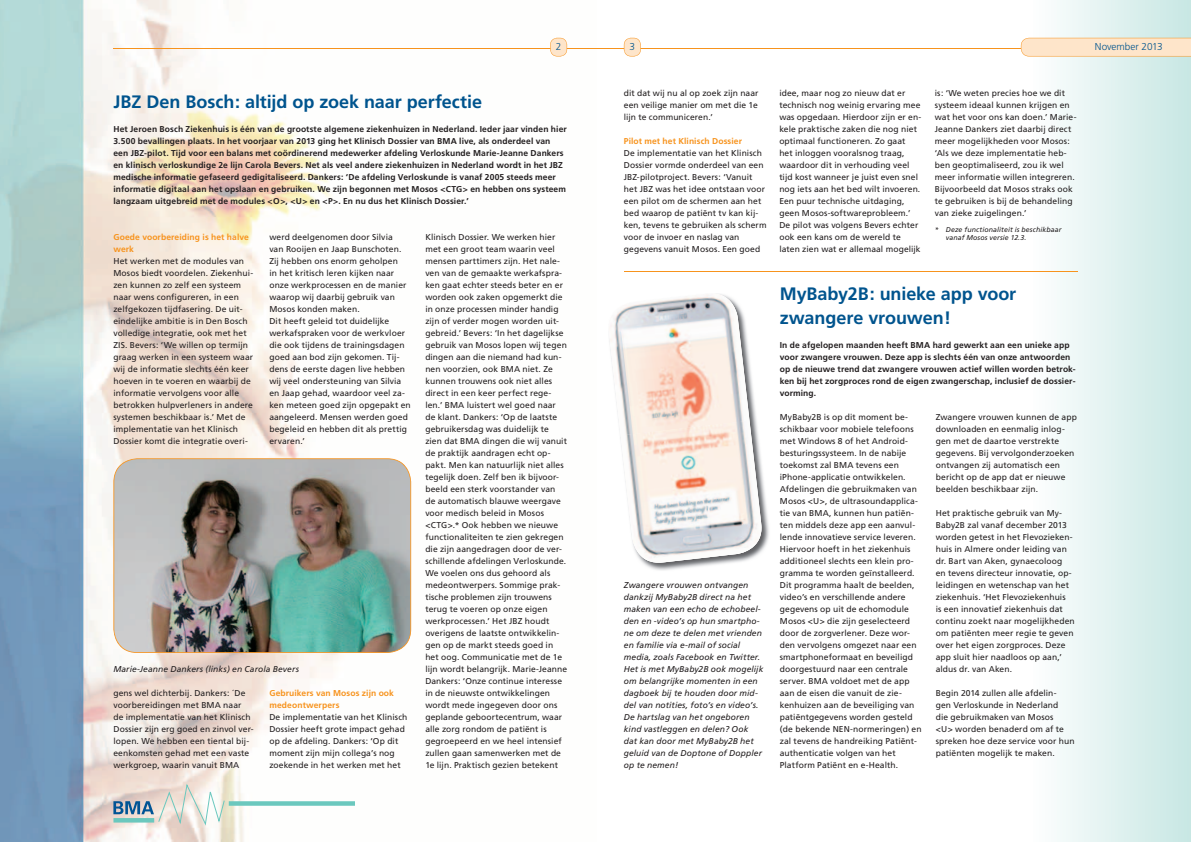
<style>
.page{position:relative;width:1191px;height:842px;background:#fff}
.page>*{position:absolute;margin:0;border:0;box-sizing:border-box;transform-origin:0 0}
.t1{font:700 18px/24px "Frutiger";letter-spacing:-.005em;color:#00548e}
.t2{font:300 10px "Frutiger";letter-spacing:-.005em;color:#00548e}
.t3{font:8.5px/12px "Frutiger";letter-spacing:.01em;color:#231f20}
.t4{font:700 8.5px/12px "Frutiger";letter-spacing:.01em;color:#231f20}
.t5{font:italic 8.5px/12px "Frutiger";letter-spacing:.01em;color:#231f20}
.t6{font:700 8.5px/12px "Frutiger";letter-spacing:.01em;color:#f7931d}
.t7{font:italic 7px/8px "Frutiger";letter-spacing:.015em;color:#231f20}
</style>
<div class="page">
<div style="left:1030px;top:0;width:161px;height:842px;background:linear-gradient(to right,#feffff,#c7e7e3)"></div>
<img style="left:0;top:0;width:568px;height:842px">
<hr style="left:113px;top:48px;width:907px;height:1px;background:#f7931d">
<hr style="left:624px;top:271px;width:453px;height:1px;background:#f7931d">
<svg style="left:1020px;top:38px;width:171px;height:18px"></svg>
<svg style="left:624px;top:38px;width:17px;height:18px"></svg>
<svg style="left:550px;top:38px;width:17px;height:18px"></svg>
<div style="left:229px;top:801px;width:126px;height:5px;background:#6bc8be"></div>
<svg style="left:113px;top:784px;width:112px;height:41px"></svg>
<img style="left:645px;top:489px;width:124px;height:81px">
<svg style="left:637px;top:358px;width:127px;height:207px"></svg>
<img style="left:609px;top:294px;width:140px;height:142px">
<img style="left:620px;top:435px;width:20px;height:120px">
<img style="left:113px;top:458px;width:298px;height:195px">
<p class="t2" style="left:556px;top:41px;width:7px">2</p>
<p class="t2" style="left:629px;top:41px;width:7px">3</p>
<p class="t2" style="left:1094px;top:41px;width:69px">November 2013</p>
<h1 class="t1" style="left:113px;top:90px;width:370px">JBZ Den Bosch: altijd op zoek naar perfectie</h1>
<p class="t4" style="left:113px;top:123px;width:455px">Het Jeroen Bosch Ziekenhuis is één van de grootste algemene ziekenhuizen in Nederland. Ieder jaar vinden hier 3.500 bevallingen plaats. In het voorjaar van 2013 ging het Klinisch Dossier van BMA live, als onderdeel van een JBZ-pilot. Tijd voor een balans met coördinerend medewerker afdeling Verloskunde Marie-Jeanne Dankers en klinisch verloskundige 2e lijn Carola Bevers. Net als veel andere ziekenhuizen in Nederland wordt in het JBZ medische informatie gefaseerd gedigitaliseerd. Dankers: ‘De afdeling Verloskunde is vanaf 2005 steeds meer informatie digitaal aan het opslaan en gebruiken. We zijn begonnen met Mosos &lt;CTG&gt; en hebben ons systeem langzaam uitgebreid met de modules &lt;O&gt;, &lt;U&gt; en &lt;P&gt;. En nu dus het Klinisch Dossier.’</p>
<p class="t6" style="left:113px;top:231px;width:137px">Goede voorbereiding is het halve werk</p>
<p class="t3" style="left:113px;top:255px;width:141px">Het werken met de modules van Mosos biedt voordelen. Ziekenhui&shy;zen kunnen zo zelf een systeem naar wens configureren, in een zelfgekozen tijdfasering. De uit&shy;eindelijke ambitie is in Den Bosch volledige integratie, ook met het ZIS. Bevers: ‘We willen op termijn graag werken in een systeem waar wij de informatie slechts één keer hoeven in te voeren en waarbij de informatie vervolgens voor alle betrokken hulpverleners in andere systemen beschikbaar is.’ Met de implementatie van het Klinisch Dossier komt die integratie overi-</p>
<p class="t3" style="left:269px;top:231px;width:143px">werd deelgenomen door Silvia<br>van Rooijen en Jaap Bunschoten.<br>Zij hebben ons enorm geholpen<br>in het kritisch leren kijken naar onze werkprocessen en de manier waarop wij daarbij gebruik van<br>Mosos konden maken.<br>Dit heeft geleid tot duidelijke werkafspraken voor de werkvloer die ook tijdens de trainingsdagen goed aan bod zijn gekomen. Tij&shy;dens de eerste dagen live hebben wij veel ondersteuning van Silvia en Jaap gehad, waardoor veel za&shy;ken meteen goed zijn opgepakt en aangeleerd. Mensen werden goed begeleid en hebben dit als prettig ervaren.’</p>
<p class="t5" style="left:113px;top:663px;width:187px">Marie-Jeanne Dankers (links) en Carola Bevers</p>
<p class="t3" style="left:113px;top:687px;width:142px">gens wel dichterbij. Dankers: ´De voorbereidingen met BMA naar de implementatie van het Klinisch<br>Dossier zijn erg goed en zinvol ver&shy;lopen. We hebben een tiental bij&shy;eenkomsten gehad met een vaste werkgroep, waarin vanuit BMA</p>
<p class="t6" style="left:269px;top:687px;width:126px">Gebruikers van Mosos zijn ook medeontwerpers</p>
<p class="t3" style="left:269px;top:711px;width:139px">De implementatie van het Klinisch<br>Dossier heeft grote impact gehad op de afdeling. Dankers: ‘Op dit moment zijn mijn collega’s nog zoekende in het werken met het</p>
<p class="t3" style="left:425px;top:231px;width:143px">Klinisch Dossier. We werken hier met een groot team waarin veel mensen parttimers zijn. Het nale&shy;ven van de gemaakte werkafspra&shy;ken gaat echter steeds beter en er worden ook zaken opgemerkt die in onze processen minder handig zijn of verder mogen worden uit&shy;gebreid.’ Bevers: ‘In het dagelijkse gebruik van Mosos lopen wij tegen dingen aan die niemand had kun&shy;nen voorzien, ook BMA niet. Ze kunnen trouwens ook niet alles direct in een keer perfect rege&shy;len.’ BMA luistert wel goed naar de klant. Dankers: ‘Op de laatste gebruikersdag was duidelijk te zien dat BMA dingen die wij vanuit de praktijk aandragen echt op&shy;pakt. Men kan natuurlijk niet alles tegelijk doen. Zelf ben ik bijvoor&shy;beeld een sterk voorstander van de automatisch blauwe weergave voor medisch beleid in Mosos &lt;CTG&gt;.* Ook hebben we nieuwe functionaliteiten te zien gekregen die zijn aangedragen door de ver&shy;schillende afdelingen Verloskunde.<br>We voelen ons dus gehoord als medeontwerpers. Sommige prak&shy;tische problemen zijn trouwens terug te voeren op onze eigen werkprocessen.’ Het JBZ houdt overigens de laatste ontwikkelin&shy;gen op de markt steeds goed in het oog. Communicatie met de 1e lijn wordt belangrijk. Marie-Jeanne<br>Dankers: ‘Onze continue interesse in de nieuwste ontwikkelingen wordt mede ingegeven door ons geplande geboortecentrum, waar alle zorg rondom de patiënt is gegroepeerd en we heel intensief zullen gaan samenwerken met de<br>1e lijn. Praktisch gezien betekent</p>
<p class="t3" style="left:624px;top:87px;width:136px;text-align:justify">dit dat wij nu al op zoek zijn naar een veilige manier om met die 1e lijn te communiceren.’</p>
<p class="t6" style="left:624px;top:135px;width:120px">Pilot met het Klinisch Dossier</p>
<p class="t3" style="left:624px;top:147px;width:144px">De implementatie van het Klinisch<br>Dossier vormde onderdeel van een<br>JBZ-pilotproject. Bevers: ‘Vanuit het JBZ was het idee ontstaan voor een pilot om de schermen aan het bed waarop de patiënt tv kan kij&shy;ken, tevens te gebruiken als scherm voor de invoer en naslag van gegevens vanuit Mosos. Een goed</p>
<p class="t5" style="left:624px;top:579px;width:141px">Zwangere vrouwen ontvangen dankzij MyBaby2B direct na het maken van een echo de echobeel&shy;den en -video ’s op hun smartpho&shy;ne om deze te delen met vrienden en familie via e-mail of social media, zoals Facebook en Twitter.<br>Het is met MyBaby2B ook mogelijk om belangrijke momenten in een dagboek bij te houden door mid&shy;del van notities, foto’s en video’s.<br>De hartslag van het ongeboren kind vastleggen en delen? Ook dat kan door met MyBaby2B het geluid van de Doptone of Doppler op te nemen!</p>
<p class="t3" style="left:779px;top:87px;width:143px">idee, maar nog zo nieuw dat er technisch nog weinig ervaring mee was opgedaan. Hierdoor zijn er en&shy;kele praktische zaken die nog niet optimaal functioneren. Zo gaat<br>het inloggen vooralsnog traag, waardoor dit in verhouding veel tijd kost wanneer je juist even snel nog iets aan het bed wilt invoeren.<br>Een puur technische uitdaging, geen Mosos-softwareprobleem.’<br>De pilot was volgens Bevers echter ook een kans om de wereld te laten zien wat er allemaal mogelijk</p>
<p class="t3" style="left:934px;top:87px;width:143px">is: ‘We weten precies hoe we dit systeem ideaal kunnen krijgen en wat het voor ons kan doen.’ Marie-<br>Jeanne Dankers ziet daarbij direct meer mogelijkheden voor Mosos: ‘Als we deze implementatie heb&shy;ben geoptimaliseerd, zou ik wel meer informatie willen integreren.<br>Bijvoorbeeld dat Mosos straks ook te gebruiken is bij de behandeling van zieke zuigelingen.’</p>
<p class="t7" style="left:945px;top:226px;width:117px;text-indent:-11px">* Deze functionaliteit is beschikbaar vanaf Mosos versie 12.3.</p>
<h1 class="t1" style="left:780px;top:282px;width:238px">MyBaby2B: unieke app voor zwangere vrouwen!</h1>
<p class="t4" style="left:780px;top:339px;width:297px">In de afgelopen maanden heeft BMA hard gewerkt aan een unieke app voor zwangere vrouwen. Deze app is slechts één van onze antwoorden op de nieuwe trend dat zwangere vrouwen actief willen worden betrok&shy;ken bij het zorgproces rond de eigen zwangerschap, inclusief de dossier&shy;vorming.</p>
<p class="t3" style="left:780px;top:411px;width:143px">MyBaby2B is op dit moment be&shy;schikbaar voor mobiele telefoons met Windows 8 of het Android&shy;besturingssysteem. In de nabije toekomst zal BMA tevens een iPhone-applicatie ontwikkelen.<br>Afdelingen die gebruikmaken van<br>Mosos &lt;U&gt;, de ultrasoundapplica&shy;tie van BMA, kunnen hun patiën&shy;ten middels deze app een aanvul&shy;lende innovatieve service leveren.<br>Hiervoor hoeft in het ziekenhuis additioneel slechts een klein pro&shy;gramma te worden geïnstalleerd.<br>Dit programma haalt de beelden, video’s en verschillende andere gegevens op uit de echomodule<br>Mosos &lt;U&gt; die zijn geselecteerd door de zorgverlener. Deze wor&shy;den vervolgens omgezet naar een smartphoneformaat en beveiligd doorgestuurd naar een centrale server. BMA voldoet met de app aan de eisen die vanuit de zie&shy;kenhuizen aan de beveiliging van patiëntgegevens worden gesteld (de bekende NEN-normeringen) en zal tevens de handreiking Patiënt&shy;authenticatie volgen van het<br>Platform Patiënt en e-Health.</p>
<p class="t3" style="left:935px;top:411px;width:143px">Zwangere vrouwen kunnen de app downloaden en eenmalig inlog&shy;gen met de daartoe verstrekte gegevens. Bij vervolgonderzoeken ontvangen zij automatisch een bericht op de app dat er nieuwe beelden beschikbaar zijn.</p>
<p class="t3" style="left:935px;top:507px;width:140px">Het praktische gebruik van My-<br>Baby2B zal vanaf december 2013 worden getest in het Flevozieken&shy;huis in Almere onder leiding van dr. Bart van Aken, gynaecoloog<br>en tevens directeur innovatie, op&shy;leidingen en wetenschap van het ziekenhuis. ‘Het Flevoziekenhuis<br>is een innovatief ziekenhuis dat continu zoekt naar mogelijkheden om patiënten meer regie te geven over het eigen zorgproces. Deze app sluit hier naadloos op aan,’ aldus dr. van Aken.</p>
<p class="t3" style="left:935px;top:687px;width:140px">Begin 2014 zullen alle afdelin-<br>gen Verloskunde in Nederland<br>die gebruikmaken van Mosos<br>&lt;U&gt; worden benaderd om af te spreken hoe deze service voor hun patiënten mogelijk te maken.</p>
</div>
